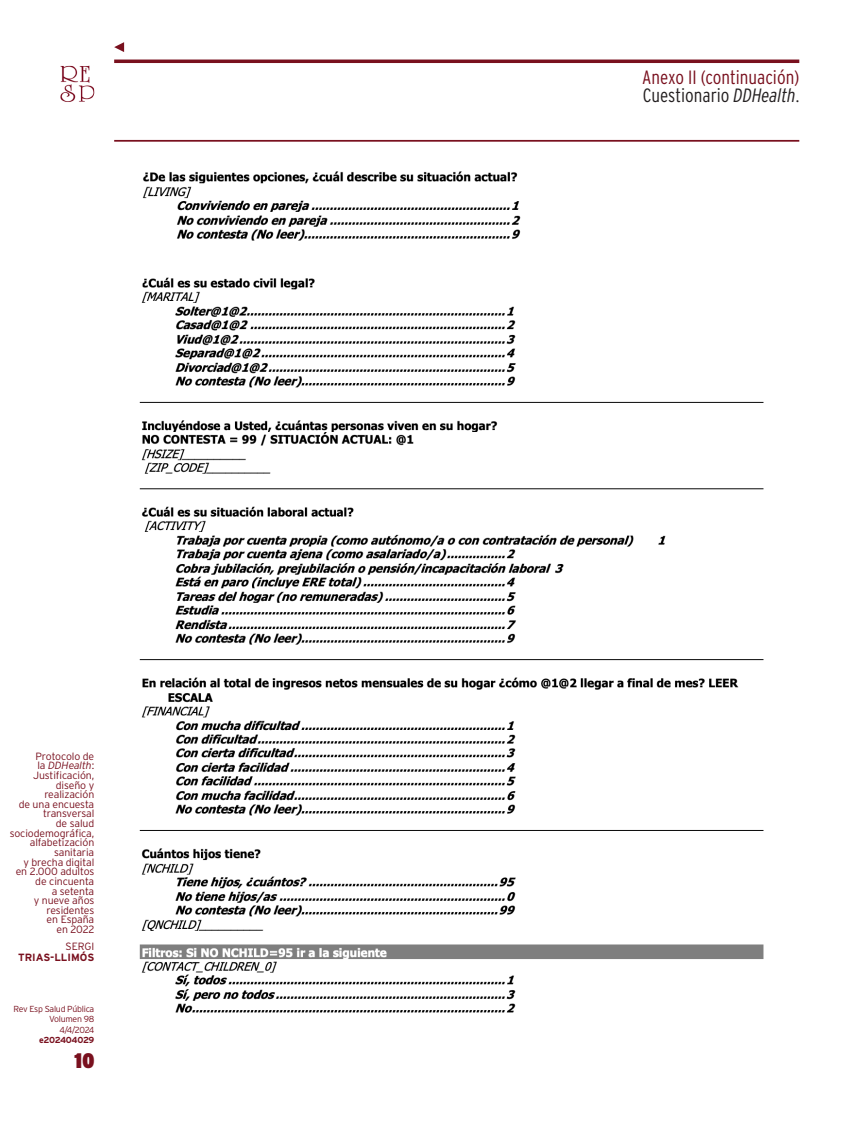
<style>
.page{position:relative;width:844px;height:1141px;background:#fff}
.page>*{position:absolute;margin:0;border:0;box-sizing:border-box;transform-origin:0 0}
.t1{font:900 21px "Interstate Condensed";color:#79101e}
.t2{font:300 19.25px/17.5px "Interstate Condensed";color:#79101e}
.t3{font:300 10.5px/9.6px "Interstate";letter-spacing:-.01em;color:#79101e;text-align:right}
.t4{font:700 10.5px "Interstate";color:#79101e}
.t5{font:300 8.75px/10.5px "Interstate";letter-spacing:-.03em;color:#79101e;text-align:right}
.t6{font:700 8.75px "Interstate";letter-spacing:-.05em;color:#79101e}
.s1{font-style:italic}
.s2{color:#231f20}
.s3{font-style:italic;color:#231f20}
</style>
<div class="page">
<img style="left:60px;top:66px;width:34px;height:36px">
<svg style="left:114px;top:42px;width:10px;height:10px"></svg>
<hr style="left:114px;top:60px;width:685px;height:3px;background:#79101e">
<hr style="left:114px;top:140px;width:685px;height:2px;background:#79101e">
<img style="left:142px;top:171px;width:379px;height:70px">
<img style="left:139px;top:277px;width:625px;height:736px">
<p class="t3" style="left:10px;top:751px;width:86px">Protocolo de<br>la <span class="s1">DDHealth</span>:<br>Justificación, diseño y realización<br>de una encuesta transversal<br>de salud sociodemográfica, alfabetización sanitaria<br>y brecha digital en 2.000 adultos de cincuenta<br>a setenta<br>y nueve años residentes<br>en España<br>en 2022</p>
<p class="t3" style="left:65px;top:942px;width:30px">SERGI</p>
<p class="t4" style="left:18px;top:952px;width:78px">TRIAS-LLIMÓS</p>
<p class="t5" style="left:14px;top:1003px;width:82px">Rev Esp Salud Pública<br>Volumen 98<br>4/4/2024</p>
<p class="t6" style="left:39px;top:1035px;width:57px">e202404029</p>
<h1 class="t1" style="left:74px;top:1048px;width:21px">10</h1>
<h2 class="t2" style="left:642px;top:68px;width:158px">Anexo II (continuación)<br><span class="s2">Cuestionario</span> <span class="s3">DDHealth</span><span class="s2">.</span></h2>
</div>
